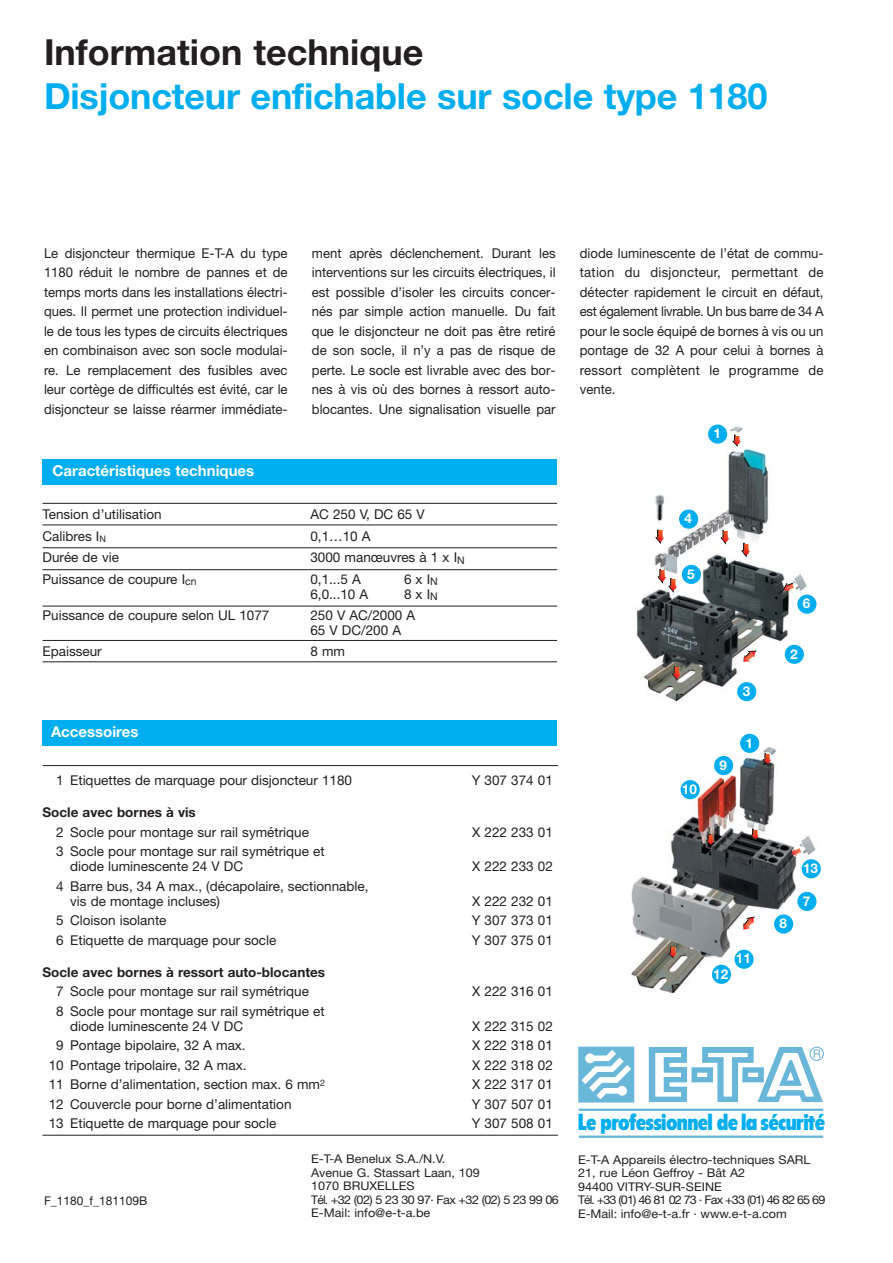
<style>
.page{position:relative;width:893px;height:1263px;background:#fff}
.page>*{position:absolute;margin:0;border:0;box-sizing:border-box;transform-origin:0 0}
.t1{font:700 36px "Helvetica Neue";letter-spacing:-.005em;color:#00aeef}
.t2{font:700 36px "Helvetica Neue";color:#231f20}
.t3{font:22.95px "Flyer Black Condensed+FOZEPD";letter-spacing:-.03em;color:#00aeef}
.t4{font:700 15px "Helvetica Neue";color:#fff}
.t5{font:13.5px/19.5px "Helvetica Neue";color:#231f20}
.t6{font:700 13.5px "Helvetica Neue";color:#231f20}
.t7{font:700 13.5px "Helvetica Neue";color:#fff}
.t8{font:12px/13.5px "Helvetica Neue LT";color:#231f20;scale:1.05 1}
.t9{font:12px "Helvetica Neue";color:#231f20}
</style>
<div class="page">
<div style="left:43px;top:460px;width:514px;height:25px;background:#00aeef"></div>
<div style="left:43px;top:721px;width:514px;height:25px;background:#00aeef"></div>
<hr style="left:43px;top:503px;width:514px;height:1px;background:#231f20">
<hr style="left:43px;top:525px;width:514px;height:1px;background:#231f20">
<hr style="left:43px;top:547px;width:514px;height:1px;background:#231f20">
<hr style="left:43px;top:569px;width:514px;height:1px;background:#231f20">
<hr style="left:43px;top:606px;width:514px;height:1px;background:#231f20">
<hr style="left:43px;top:640px;width:514px;height:1px;background:#231f20">
<hr style="left:43px;top:661px;width:514px;height:1px;background:#231f20">
<hr style="left:43px;top:765px;width:515px;height:1px;background:#231f20">
<hr style="left:43px;top:1135px;width:515px;height:1px;background:#231f20">
<hr style="left:579px;top:1109px;width:244px;height:2px;background:#68b7d9">
<hr style="left:579px;top:1136px;width:244px;height:2px;background:#68b7d9">
<svg style="left:649px;top:1047px;width:175px;height:55px"></svg>
<svg style="left:579px;top:1047px;width:55px;height:55px"></svg>
<img style="left:636px;top:424px;width:178px;height:278px">
<svg style="left:742px;top:543px;width:9px;height:13px"></svg>
<svg style="left:783px;top:583px;width:11px;height:9px"></svg>
<svg style="left:743px;top:651px;width:12px;height:12px"></svg>
<svg style="left:672px;top:666px;width:9px;height:13px"></svg>
<svg style="left:656px;top:530px;width:9px;height:13px"></svg>
<svg style="left:721px;top:530px;width:9px;height:13px"></svg>
<svg style="left:733px;top:435px;width:8px;height:11px"></svg>
<svg style="left:658px;top:569px;width:20px;height:23px"></svg>
<img style="left:631px;top:733px;width:190px;height:261px">
<svg style="left:791px;top:848px;width:10px;height:8px"></svg>
<svg style="left:763px;top:754px;width:9px;height:10px"></svg>
<svg style="left:751px;top:829px;width:8px;height:11px"></svg>
<svg style="left:706px;top:834px;width:9px;height:11px"></svg>
<svg style="left:743px;top:917px;width:11px;height:13px"></svg>
<svg style="left:668px;top:947px;width:9px;height:11px"></svg>
<div style="left:680px;top:780px;width:20px;height:19px;background:#00aeef;border-radius:50%"></div>
<div style="left:714px;top:756px;width:19px;height:19px;background:#00aeef;border-radius:50%"></div>
<div style="left:740px;top:734px;width:19px;height:19px;background:#00aeef;border-radius:50%"></div>
<div style="left:708px;top:425px;width:19px;height:19px;background:#00aeef;border-radius:50%"></div>
<div style="left:679px;top:510px;width:19px;height:19px;background:#00aeef;border-radius:50%"></div>
<div style="left:797px;top:595px;width:19px;height:19px;background:#00aeef;border-radius:50%"></div>
<div style="left:785px;top:645px;width:19px;height:19px;background:#00aeef;border-radius:50%"></div>
<div style="left:737px;top:682px;width:19px;height:19px;background:#00aeef;border-radius:50%"></div>
<div style="left:682px;top:565px;width:19px;height:19px;background:#00aeef;border-radius:50%"></div>
<div style="left:802px;top:859px;width:19px;height:19px;background:#00aeef;border-radius:50%"></div>
<div style="left:774px;top:914px;width:19px;height:20px;background:#00aeef;border-radius:50%"></div>
<div style="left:797px;top:892px;width:19px;height:19px;background:#00aeef;border-radius:50%"></div>
<div style="left:734px;top:950px;width:20px;height:19px;background:#00aeef;border-radius:50%"></div>
<div style="left:712px;top:965px;width:19px;height:19px;background:#00aeef;border-radius:50%"></div>
<h1 class="t2" style="left:44px;top:40px;width:381px">Information technique</h1>
<h1 class="t1" style="left:44px;top:83px;width:725px">Disjoncteur enfichable sur socle type 1180</h1>
<p class="t5" style="left:44px;top:245px;width:245px;text-align:justify">Le disjoncteur thermique E-T-A du type 1180 réduit le nombre de pannes et de temps morts dans les installations électri&shy;ques. Il permet une protection individuel&shy;le de tous les types de circuits électriques en combinaison avec son socle modulai&shy;re. Le remplacement des fusibles avec leur cortège de difficultés est évité, car le disjoncteur se laisse réarmer immédiate-</p>
<p class="t5" style="left:312px;top:245px;width:245px;text-align:justify">ment après déclenchement. Durant les interventions sur les circuits électriques, il est possible d’isoler les circuits concer&shy;nés par simple action manuelle. Du fait que le disjoncteur ne doit pas être retiré de son socle, il n’y a pas de risque de perte. Le socle est livrable avec des bor&shy;nes à vis où des bornes à ressort auto&shy;blocantes. Une signalisation visuelle par</p>
<p class="t5" style="left:580px;top:245px;width:245px;text-align:justify">diode luminescente de l’état de commu&shy;tation du disjoncteur, permettant de détecter rapidement le circuit en défaut, est également livrable. Un bus barre de 34 A pour le socle équipé de bornes à vis ou un pontage de 32 A pour celui à bornes à ressort complètent le programme de vente.</p>
<p class="t4" style="left:53px;top:466px;width:203px">Caractéristiques techniques</p>
<p class="t5" style="left:43px;top:506px;width:121px">Tension d’utilisation</p>
<p class="t5" style="left:310px;top:506px;width:116px">AC 250 V, DC 65 V</p>
<p class="t5" style="left:43px;top:528px;width:65px">Calibres I<sub>N</sub></p>
<p class="t5" style="left:310px;top:528px;width:62px">0,1…10 A</p>
<p class="t5" style="left:43px;top:549px;width:78px">Durée de vie</p>
<p class="t5" style="left:310px;top:549px;width:156px">3000 manœuvres à 1 x I<sub>N</sub></p>
<p class="t5" style="left:43px;top:570px;width:156px">Puissance de coupure I<sub>cn</sub></p>
<p class="t5" style="left:310px;top:570px;width:52px">0,1...5 A</p>
<p class="t5" style="left:404px;top:570px;width:35px">6 x I<sub>N</sub></p>
<p class="t5" style="left:310px;top:585px;width:59px">6,0...10 A</p>
<p class="t5" style="left:404px;top:585px;width:35px">8 x I<sub>N</sub></p>
<p class="t5" style="left:43px;top:607px;width:228px">Puissance de coupure selon UL 1077</p>
<p class="t5" style="left:310px;top:609px;width:106px;line-height:15px">250 V AC/2000 A<br>65 V DC/200 A</p>
<p class="t5" style="left:43px;top:643px;width:61px">Epaisseur</p>
<p class="t5" style="left:310px;top:643px;width:36px">8 mm</p>
<p class="t4" style="left:51px;top:727px;width:89px">Accessoires</p>
<p class="t5" style="left:56px;top:772px;width:297px">1 Etiquettes de marquage pour disjoncteur 1180</p>
<p class="t5" style="left:472px;top:772px;width:83px">Y 307 374 01</p>
<p class="t6" style="left:43px;top:807px;width:155px">Socle avec bornes à vis</p>
<p class="t5" style="left:56px;top:823px;width:254px">2 Socle pour montage sur rail symétrique</p>
<p class="t5" style="left:472px;top:823px;width:82px">X 222 233 01</p>
<p class="t5" style="left:70px;top:845px;width:256px;line-height:15px;text-indent:-14px">3 Socle pour montage sur rail symétrique et diode luminescente 24 V DC</p>
<p class="t5" style="left:472px;top:858px;width:82px">X 222 233 02</p>
<p class="t5" style="left:70px;top:880px;width:300px;line-height:15px;text-indent:-14px">4 Barre bus, 34 A max., (décapolaire, sectionnable, vis de montage incluses)</p>
<p class="t5" style="left:472px;top:892px;width:82px">X 222 232 01</p>
<p class="t5" style="left:56px;top:912px;width:112px">5 Cloison isolante</p>
<p class="t5" style="left:472px;top:912px;width:83px">Y 307 373 01</p>
<p class="t5" style="left:56px;top:931px;width:222px">6 Etiquette de marquage pour socle</p>
<p class="t5" style="left:472px;top:931px;width:83px">Y 307 375 01</p>
<p class="t6" style="left:43px;top:967px;width:284px">Socle avec bornes à ressort auto-blocantes</p>
<p class="t5" style="left:56px;top:983px;width:254px">7 Socle pour montage sur rail symétrique</p>
<p class="t5" style="left:472px;top:983px;width:82px">X 222 316 01</p>
<p class="t5" style="left:70px;top:1005px;width:256px;line-height:15px;text-indent:-14px">8 Socle pour montage sur rail symétrique et diode luminescente 24 V DC</p>
<p class="t5" style="left:472px;top:1018px;width:82px">X 222 315 02</p>
<p class="t5" style="left:56px;top:1037px;width:191px">9 Pontage bipolaire, 32 A max.</p>
<p class="t5" style="left:472px;top:1037px;width:82px">X 222 318 01</p>
<p class="t5" style="left:49px;top:1057px;width:199px">10 Pontage tripolaire, 32 A max.</p>
<p class="t5" style="left:472px;top:1057px;width:82px">X 222 318 02</p>
<p class="t5" style="left:49px;top:1076px;width:278px">11 Borne d’alimentation, section max. 6 mm<sup>2</sup></p>
<p class="t5" style="left:472px;top:1076px;width:82px">X 222 317 01</p>
<p class="t5" style="left:49px;top:1096px;width:244px">12 Couvercle pour borne d’alimentation</p>
<p class="t5" style="left:472px;top:1096px;width:83px">Y 307 507 01</p>
<p class="t5" style="left:49px;top:1115px;width:229px">13 Etiquette de marquage pour socle</p>
<p class="t5" style="left:472px;top:1115px;width:83px">Y 307 508 01</p>
<p class="t9" style="left:44px;top:1196px;width:105px">F_1180_f_181109B</p>
<p class="t8" style="left:311px;top:1154px;width:237px">E-T-A Benelux S.A./N.V.<br>Avenue G. Stassart Laan, 109<br>1070 BRUXELLES<br>Tél. +32 (02) 5 23 30 97. Fax +32 (02) 5 23 99 06<br>E-Mail: info@e-t-a.be</p>
<p class="t7" style="left:713px;top:429px;width:9px">1</p>
<p class="t7" style="left:684px;top:514px;width:9px">4</p>
<p class="t7" style="left:687px;top:569px;width:9px">5</p>
<p class="t7" style="left:682px;top:784px;width:17px">10</p>
<p class="t7" style="left:743px;top:686px;width:9px">3</p>
<p class="t7" style="left:719px;top:760px;width:9px">9</p>
<p class="t7" style="left:745px;top:738px;width:9px">1</p>
<p class="t7" style="left:713px;top:969px;width:17px">12</p>
<p class="t7" style="left:736px;top:954px;width:17px">11</p>
<p class="t7" style="left:803px;top:599px;width:9px">6</p>
<p class="t7" style="left:790px;top:649px;width:9px">2</p>
<p class="t7" style="left:803px;top:863px;width:17px">13</p>
<p class="t7" style="left:779px;top:919px;width:9px">8</p>
<p class="t7" style="left:803px;top:896px;width:9px">7</p>
<h2 class="t3" style="left:578px;top:1109px;width:249px">Le professionnel de la sécurité</h2>
<p class="t8" style="left:578px;top:1154px;width:237px">E-T-A Appareils électro-techniques SARL 21, rue Léon Geffroy - Bât A2<br>94400 VITRY-SUR-SEINE<br>Tél. +33 (01) 46 81 02 73 . Fax +33 (01) 46 82 65 69<br>E-Mail: info@e-t-a.fr . www.e-t-a.com</p>
</div>
